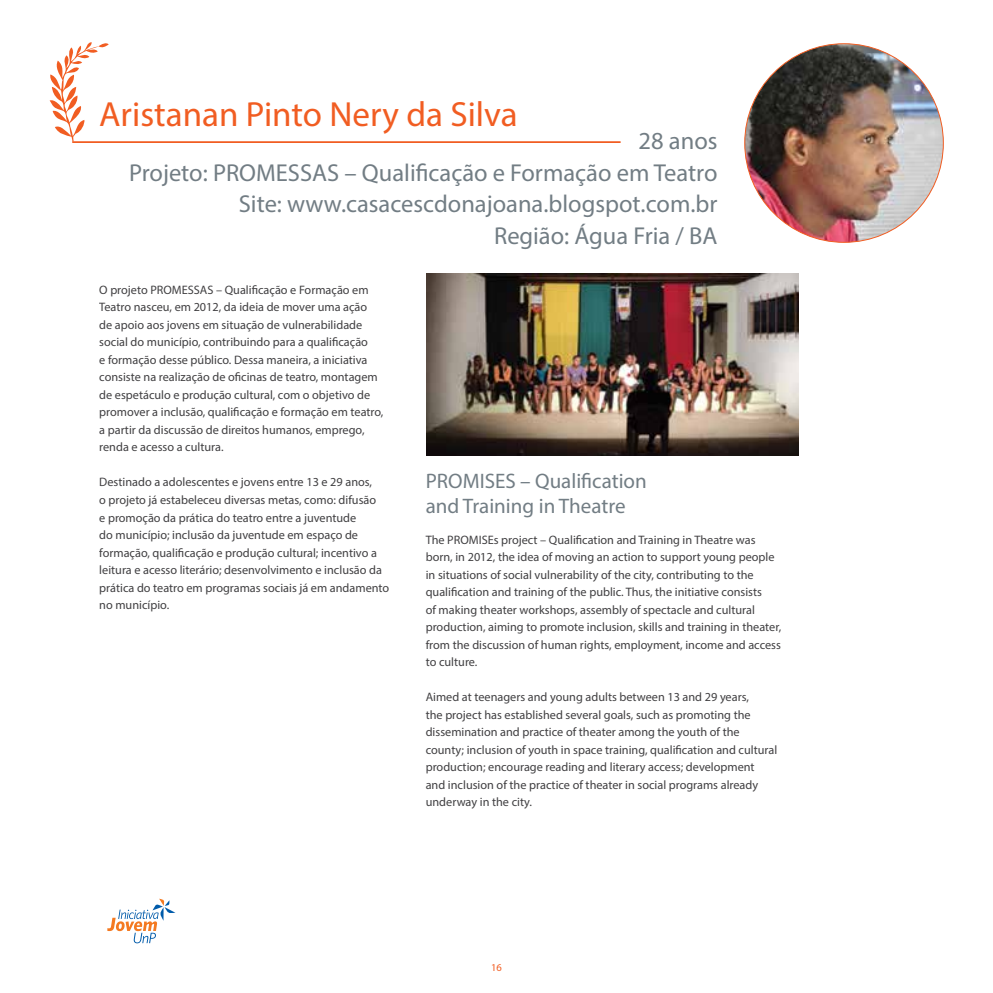
<style>
.page{position:relative;width:993px;height:993px;background:#fff}
.page>*{position:absolute;margin:0;border:0;box-sizing:border-box;transform-origin:0 0}
.t1{font:35px "Myriad Pro";color:#f15d22}
.t2{font:24.5px/31.5px "Myriad Pro";color:#727d84;text-align:right}
.t3{font:21px/24.5px "Myriad Pro";color:#727d84}
.t4{font:12.25px/17.5px "Myriad Pro";color:#414042}
.t5{font:10.5px "Myriad Pro";color:#f15d22}
</style>
<div class="page">
<svg style="left:49px;top:42px;width:60px;height:99px"></svg>
<hr style="left:72px;top:141px;width:548px;height:2px;background:#f15d22">
<img style="left:744px;top:44px;width:199px;height:198px;border-radius:99px">
<img style="left:426px;top:274px;width:372px;height:182px">
<svg style="left:107px;top:898px;width:68px;height:45px"></svg>
<h1 class="t1" style="left:99px;top:93px;width:420px">Aristanan Pinto Nery da Silva</h1>
<h2 class="t2" style="left:129px;top:125px;width:589px">28 anos<br>Projeto: PROMESSAS – Qualificação e Formação em Teatro Site: www.casacescdonajoana.blogspot.com.br<br>Região: Água Fria / BA</h2>
<p class="t4" style="left:99px;top:280px;width:285px">O projeto PROMESSAS – Qualificação e Formação em Teatro nasceu, em 2012, da ideia de mover uma ação<br>de apoio aos jovens em situação de vulnerabilidade social do município, contribuindo para a qualificação<br>e formação desse público. Dessa maneira, a iniciativa consiste na realização de oficinas de teatro, montagem de espetáculo e produção cultural, com o objetivo de promover a inclusão, qualificação e formação em teatro, a partir da discussão de direitos humanos, emprego, renda e acesso a cultura.</p>
<p class="t4" style="left:99px;top:473px;width:291px">Destinado a adolescentes e jovens entre 13 e 29 anos,<br>o projeto já estabeleceu diversas metas, como: difusão<br>e promoção da prática do teatro entre a juventude<br>do município; inclusão da juventude em espaço de formação, qualificação e produção cultural; incentivo a leitura e acesso literário; desenvolvimento e inclusão da prática do teatro em programas sociais já em andamento no município.</p>
<h3 class="t3" style="left:425px;top:468px;width:222px">PROMISES – Qualification and Training in Theatre</h3>
<p class="t4" style="left:425px;top:530px;width:357px">The PROMISEs project – Qualification and Training in Theatre was born, in 2012, the idea of moving an action to support young people in situations of social vulnerability of the city, contributing to the qualification and training of the public. Thus, the initiative consists<br>of making theater workshops, assembly of spectacle and cultural production, aiming to promote inclusion, skills and training in theater, from the discussion of human rights, employment, income and access to culture.</p>
<p class="t4" style="left:425px;top:688px;width:353px">Aimed at teenagers and young adults between 13 and 29 years,<br>the project has established several goals, such as promoting the dissemination and practice of theater among the youth of the county; inclusion of youth in space training, qualification and cultural production; encourage reading and literary access; development and inclusion of the practice of theater in social programs already underway in the city.</p>
<p class="t5" style="left:491px;top:961px;width:12px">16</p>
</div>
